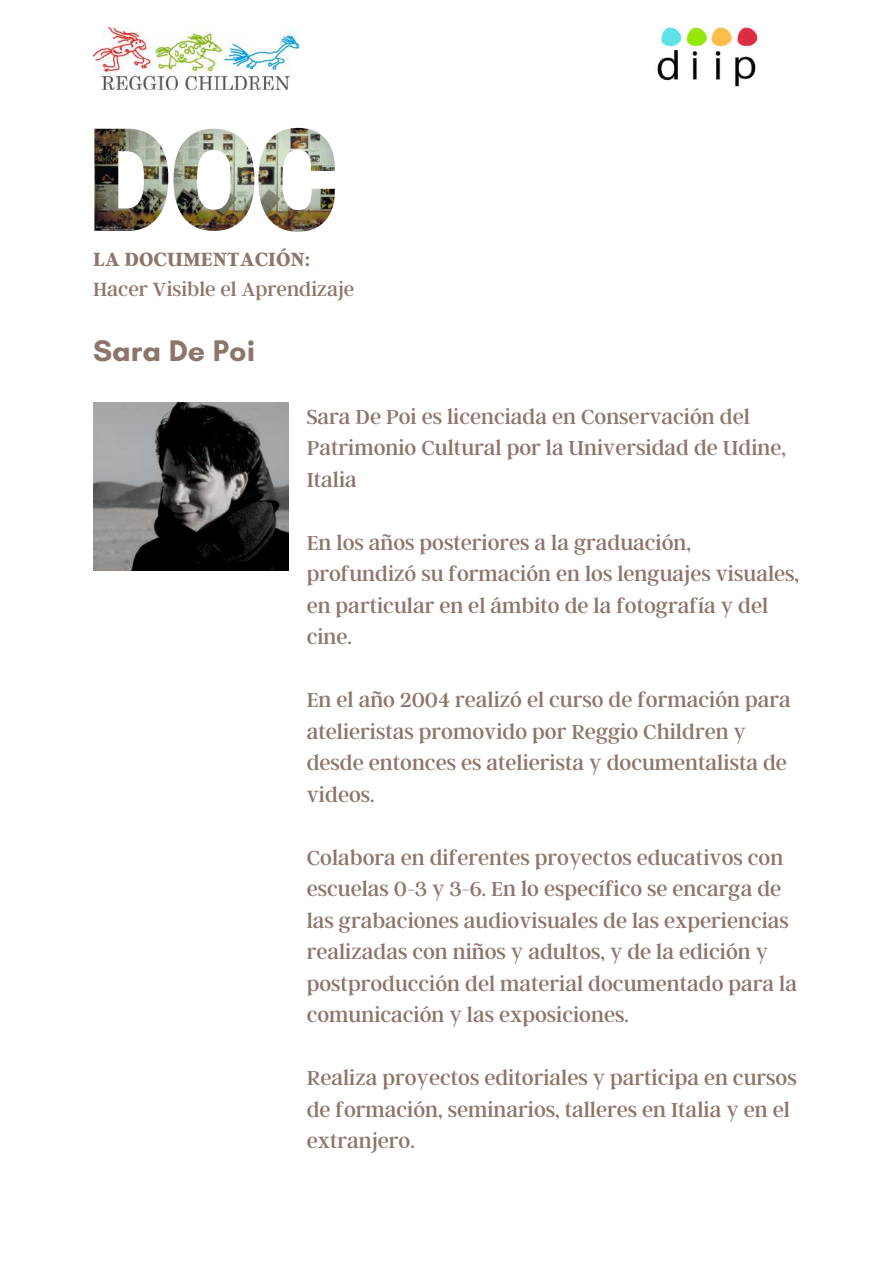
<style>
.page{position:relative;width:893px;height:1264px;background:#fff}
.page>*{position:absolute;margin:0;border:0;box-sizing:border-box;transform-origin:0 0}
.t1{font:700 30.3px "Glacial Indifference";color:#8c756a}
.t2{font:22.5px/31.5px "Argent CF";color:#8c756a}
.t3{font:21.3px "Argent CF";color:#8c756a}
.t4{font:700 21.3px "Argent CF";color:#8c756a}
</style>
<div class="page">
<img style="left:93px;top:28px;width:206px;height:62px">
<img style="left:657px;top:27px;width:101px;height:60px">
<img style="left:94px;top:129px;width:74px;height:102px">
<img style="left:173px;top:129px;width:81px;height:102px">
<img style="left:258px;top:128px;width:77px;height:104px">
<img style="left:93px;top:402px;width:196px;height:168px">
<p class="t4" style="left:93px;top:245px;width:219px">LA DOCUMENTACIÓN:</p>
<p class="t3" style="left:93px;top:275px;width:263px">Hacer Visible el Aprendizaje</p>
<h1 class="t1" style="left:93px;top:332px;width:164px">Sara De Poi</h1>
<p class="t2" style="left:307px;top:400px;width:481px">Sara De Poi es licenciada en Conservación del<br>Patrimonio Cultural por la Universidad de Udine,<br>Italia</p>
<p class="t2" style="left:307px;top:525px;width:494px">En los años posteriores a la graduación, profundizó su formación en los lenguajes visuales, en particular en el ámbito de la fotografía y del cine.</p>
<p class="t2" style="left:307px;top:683px;width:485px">En el año 2004 realizó el curso de formación para atelieristas promovido por Reggio Children y desde entonces es atelierista y documentalista de videos.</p>
<p class="t2" style="left:307px;top:840px;width:492px">Colabora en diferentes proyectos educativos con escuelas 0-3 y 3-6. En lo específico se encarga de las grabaciones audiovisuales de las experiencias realizadas con niños y adultos, y de la edición y postproducción del material documentado para la comunicación y las exposiciones.</p>
<p class="t2" style="left:307px;top:1061px;width:491px">Realiza proyectos editoriales y participa en cursos de formación, seminarios, talleres en Italia y en el extranjero.</p>
</div>
